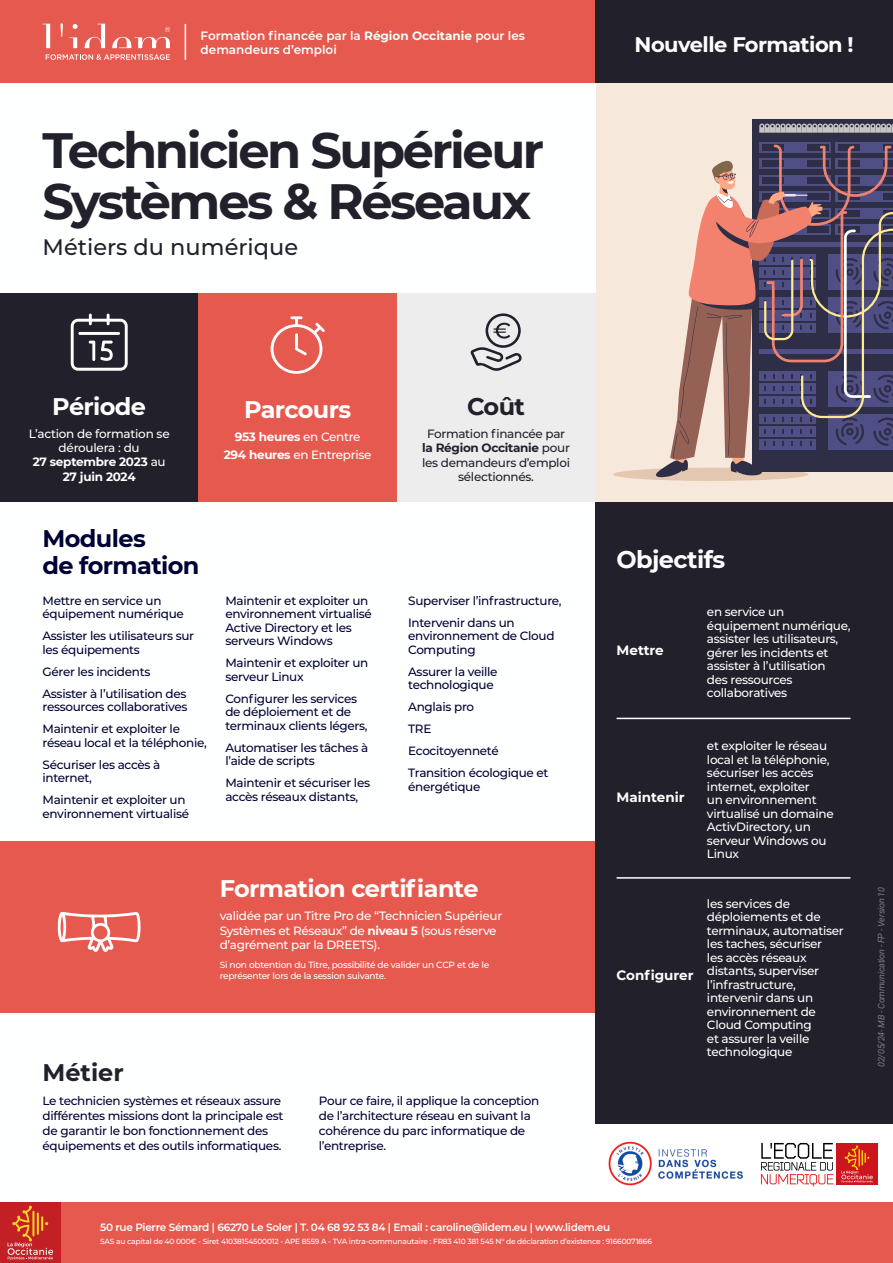
<style>
.page{position:relative;width:893px;height:1263px;background:#fff}
.page>*{position:absolute;margin:0;border:0;box-sizing:border-box;transform-origin:0 0}
.t1{font:700 49.5px/51px "Montserrat";letter-spacing:-.05em;color:#22212b}
.t2{font:700 24px "Montserrat";letter-spacing:-.025em;color:#fff}
.t3{font:700 24px "Montserrat";letter-spacing:-.025em;color:#000233}
.t4{font:700 24px "Montserrat";color:#22212b}
.t5{font:500 22.5px "Montserrat";color:#22212b}
.t6{font:700 21px "Montserrat";letter-spacing:-.025em;color:#fff}
.t7{font:700 13.5px "Montserrat";color:#fff}
.t8{font:500 12px/13.5px "Montserrat";letter-spacing:-.025em;color:#000233}
.t9{font:500 12px/13.5px "Montserrat";letter-spacing:-.025em;color:#fff}
.t10{font:500 12px/14.4px "Montserrat";letter-spacing:-.025em;color:#22212b;text-align:center}
.t11{font:600 12px/14.4px "Montserrat";color:#fff}
.t12{font:700 12px "Montserrat";letter-spacing:-.025em;color:#fff}
.t13{font:600 10.5px "Montserrat";letter-spacing:-.025em;color:#feffff}
.t14{font:500 9px/10.8px "Montserrat";letter-spacing:-.025em;color:#fff}
.t15{font:italic 9px "Roboto";letter-spacing:-.025em;color:#7a7b8a}
.t16{font:500 7.5px "Montserrat";letter-spacing:-.025em;color:#feffff}
.s1{font-weight:700}
.s2{font-weight:500}
</style>
<div class="page">
<div style="left:595px;top:83px;width:298px;height:419px;background:#f7e8dc"></div>
<div style="left:0;top:292px;width:198px;height:210px;background:#22212b"></div>
<svg style="left:71px;top:314px;width:57px;height:57px"></svg>
<div style="left:397px;top:292px;width:198px;height:210px;background:#ededed"></div>
<svg style="left:470px;top:313px;width:52px;height:58px"></svg>
<div style="left:198px;top:292px;width:199px;height:210px;background:#e6594f"></div>
<svg style="left:271px;top:316px;width:54px;height:58px"></svg>
<div style="left:0;top:0;width:595px;height:83px;background:#e6594f"></div>
<svg style="left:61px;top:23px;width:2px;height:14px"></svg>
<svg style="left:43px;top:24px;width:7px;height:24px"></svg>
<svg style="left:70px;top:37px;width:7px;height:11px"></svg>
<svg style="left:73px;top:24px;width:5px;height:5px"></svg>
<svg style="left:85px;top:24px;width:20px;height:24px"></svg>
<svg style="left:46px;top:54px;width:124px;height:6px"></svg>
<svg style="left:112px;top:27px;width:58px;height:21px"></svg>
<hr style="left:185px;top:24px;width:1px;height:36px;background:#feffff">
<div style="left:0;top:840px;width:595px;height:172px;background:#e6594f"></div>
<svg style="left:58px;top:912px;width:83px;height:40px"></svg>
<svg style="left:761px;top:1143px;width:72px;height:43px"></svg>
<div style="left:836px;top:1143px;width:42px;height:42px;background:#cd151d"></div>
<svg style="left:841px;top:1145px;width:32px;height:38px"></svg>
<img style="left:608px;top:1141px;width:135px;height:45px">
<div style="left:595px;top:0;width:298px;height:83px;background:#22212b"></div>
<div style="left:595px;top:502px;width:298px;height:622px;background:#22212b"></div>
<hr style="left:617px;top:718px;width:233px;height:1px;background:#fff">
<hr style="left:617px;top:877px;width:233px;height:2px;background:#fff">
<div style="left:613px;top:468px;width:195px;height:13px;background:#e3c7b1;border-radius:50%"></div>
<div style="left:752px;top:120px;width:141px;height:352px;background:#2e2e47"></div>
<svg style="left:759px;top:124px;width:134px;height:9px"></svg>
<div style="left:836px;top:142px;width:57px;height:11px;background:#4f4f85"></div>
<div style="left:883px;top:144px;width:10px;height:7px;background:#2e2e47"></div>
<div style="left:838px;top:144px;width:22px;height:7px;background:#2e2e47"></div>
<div style="left:759px;top:142px;width:72px;height:11px;background:#4f4f85"></div>
<div style="left:807px;top:144px;width:21px;height:7px;background:#2e2e47"></div>
<div style="left:762px;top:144px;width:21px;height:7px;background:#2e2e47"></div>
<svg style="left:656px;top:145px;width:237px;height:333px"></svg>
<div style="left:61px;top:1202px;width:832px;height:61px;background:#e6594f"></div>
<div style="left:0;top:1202px;width:61px;height:61px;background:#c32025"></div>
<svg style="left:8px;top:1206px;width:45px;height:54px"></svg>
<p class="t11" style="left:201px;top:28px;width:326px">Formation financée par la <span class="s1">Région Occitanie</span> pour les demandeurs d’emploi</p>
<p class="t1" style="left:43px;top:123px;width:503px">Technicien Supérieur<br>Systèmes &amp; Réseaux</p>
<p class="t5" style="left:43px;top:231px;width:257px">Métiers du numérique</p>
<p class="t6" style="left:635px;top:29px;width:221px">Nouvelle Formation !</p>
<p class="t2" style="left:52px;top:389px;width:95px">Période</p>
<p class="t9" style="left:29px;top:426px;width:143px;line-height:14.4px;text-align:center">L’action de formation se déroulera : du<br><span class="s1">27 septembre 2023</span> au<br><span class="s1">27 juin 2024</span></p>
<p class="t2" style="left:244px;top:392px;width:109px">Parcours</p>
<p class="t12" style="left:235px;top:428px;width:127px">953 heures <span class="s2">en Centre</span></p>
<p class="t9" style="left:224px;top:448px;width:149px"><span class="s1">294 heures</span> en Entreprise</p>
<p class="t3" style="left:43px;top:521px;width:105px">Modules</p>
<p class="t3" style="left:43px;top:548px;width:158px">de formation</p>
<p class="t8" style="left:43px;top:593px;width:143px">Mettre en service un équipement numérique</p>
<p class="t8" style="left:43px;top:629px;width:153px">Assister les utilisateurs sur les équipements</p>
<p class="t8" style="left:43px;top:664px;width:109px">Gérer les incidents</p>
<p class="t8" style="left:43px;top:686px;width:147px">Assister à l’utilisation des ressources collaboratives</p>
<p class="t8" style="left:43px;top:722px;width:166px">Maintenir et exploiter le réseau local et la téléphonie,</p>
<p class="t8" style="left:43px;top:757px;width:119px">Sécuriser les accès à internet,</p>
<p class="t8" style="left:43px;top:793px;width:148px">Maintenir et exploiter un environnement virtualisé</p>
<p class="t8" style="left:225px;top:593px;width:148px">Maintenir et exploiter un environnement virtualisé<br>Active Directory et les serveurs Windows</p>
<p class="t8" style="left:225px;top:656px;width:145px">Maintenir et exploiter un serveur Linux</p>
<p class="t8" style="left:225px;top:691px;width:144px">Configurer les services de déploiement et de terminaux clients légers,</p>
<p class="t8" style="left:225px;top:740px;width:144px">Automatiser les tâches à l’aide de scripts</p>
<p class="t8" style="left:225px;top:776px;width:146px">Maintenir et sécuriser les accès réseaux distants,</p>
<p class="t4" style="left:467px;top:389px;width:59px">Coût</p>
<p class="t10" style="left:422px;top:426px;width:149px">Formation financée par <span class="s1">la Région Occitanie</span> pour les demandeurs d’emploi sélectionnés.</p>
<p class="t8" style="left:408px;top:593px;width:155px">Superviser l’infrastructure,</p>
<p class="t8" style="left:408px;top:615px;width:148px">Intervenir dans un environnement de Cloud<br>Computing</p>
<p class="t8" style="left:408px;top:664px;width:91px">Assurer la veille technologique</p>
<p class="t8" style="left:408px;top:700px;width:67px">Anglais pro</p>
<p class="t8" style="left:408px;top:722px;width:25px">TRE</p>
<p class="t8" style="left:408px;top:744px;width:92px">Ecocitoyenneté</p>
<p class="t8" style="left:408px;top:766px;width:142px">Transition écologique et énergétique</p>
<p class="t2" style="left:220px;top:871px;width:260px">Formation certifiante</p>
<p class="t9" style="left:220px;top:908px;width:284px;line-height:14.4px">validée par un Titre Pro de “Technicien Supérieur<br>Systèmes et Réseaux” de <span class="s1">niveau 5</span> (sous réserve d’agrément par la DREETS).</p>
<p class="t14" style="left:220px;top:959px;width:271px">Si non obtention du Titre, possibilité de valider un CCP et de le représenter lors de la session suivante.</p>
<p class="t4" style="left:43px;top:1055px;width:83px">Métier</p>
<p class="t8" style="left:43px;top:1092px;width:242px;line-height:15px">Le technicien systèmes et réseaux assure différentes missions dont la principale est de garantir le bon fonctionnement des équipements et des outils informatiques.</p>
<p class="t8" style="left:319px;top:1092px;width:222px;line-height:15px">Pour ce faire, il applique la conception de l’architecture réseau en suivant la cohérence du parc informatique de l’entreprise.</p>
<p class="t2" style="left:617px;top:542px;width:110px">Objectifs</p>
<p class="t9" style="left:707px;top:605px;width:145px">en service un équipement numérique, assister les utilisateurs, gérer les incidents et assister à l’utilisation<br>des ressources collaboratives</p>
<p class="t7" style="left:617px;top:640px;width:49px">Mettre</p>
<p class="t7" style="left:617px;top:787px;width:69px">Maintenir</p>
<p class="t9" style="left:707px;top:739px;width:128px">et exploiter le réseau local et la téléphonie, sécuriser les accès internet, exploiter<br>un environnement virtualisé un domaine<br>ActivDirectory, un serveur Windows ou<br>Linux</p>
<p class="t7" style="left:617px;top:965px;width:78px">Configurer</p>
<p class="t9" style="left:707px;top:896px;width:138px">les services de déploiements et de terminaux, automatiser les taches, sécuriser<br>les accès réseaux distants, superviser l’infrastructure, intervenir dans un environnement de<br>Cloud Computing<br>et assurer la veille technologique</p>
<p class="t15" style="left:875px;top:1067px;width:181px;rotate:-90deg">02/05/24- MB - Communication - FP - Version 10</p>
<p class="t13" style="left:100px;top:1220px;width:512px">50 rue Pierre Sémard | 66270 Le Soler | T. 04 68 92 53 84 | Email : caroline@lidem.eu | www.lidem.eu</p>
<p class="t16" style="left:100px;top:1236px;width:553px">SAS au capital de 40 000€ - Siret 41038154500012 - APE 8559 A - TVA intra-communautaire : FR83 410 381 545 N° de déclaration d’existence : 91660071866</p>
</div>
